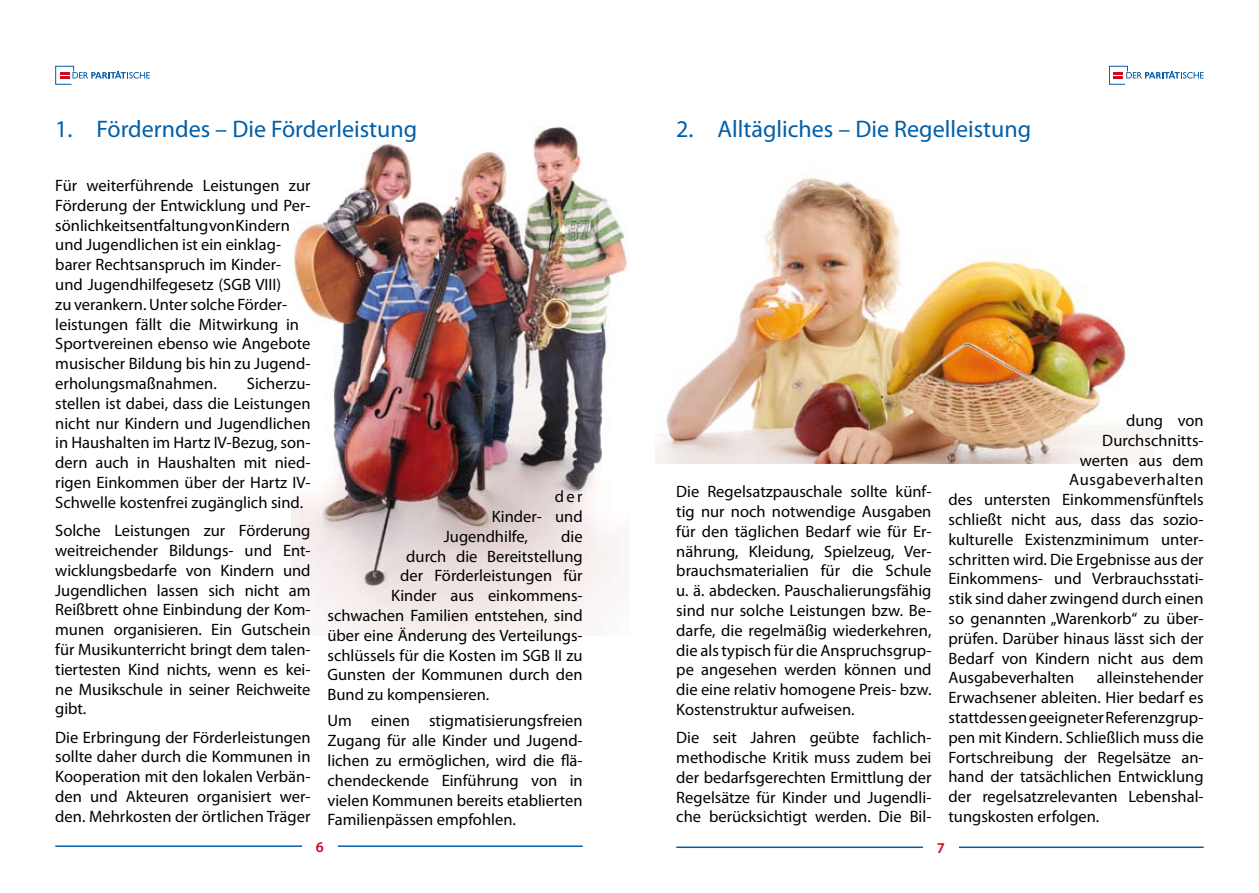
<style>
.page{position:relative;width:1259px;height:893px;background:#fff}
.page>*{position:absolute;margin:0;border:0;box-sizing:border-box;transform-origin:0 0}
.t1{font:24px "Myriad Pro";color:#005ea8}
.t2{font:16.5px/19.8px "Myriad Pro";color:#000;text-align:justify}
.t3{font:16.5px "Myriad Pro";letter-spacing:.035em;color:#000}
.t4{font:600 15px "Myriad Pro";color:#cc051c}
</style>
<div class="page">
<hr style="left:55px;top:845px;width:528px;height:2px;background:#005ea8">
<div style="left:302px;top:840px;width:36px;height:26px;background:#fff"></div>
<svg style="left:55px;top:66px;width:95px;height:19px"></svg>
<hr style="left:676px;top:846px;width:527px;height:2px;background:#005ea8">
<div style="left:923px;top:841px;width:35px;height:26px;background:#fff"></div>
<svg style="left:1109px;top:66px;width:94px;height:19px"></svg>
<img style="left:291px;top:126px;width:337px;height:509px">
<img style="left:655px;top:178px;width:498px;height:285px">
<h1 class="t1" style="left:55px;top:114px;width:363px">1. Förderndes – Die Förderleistung</h1>
<h1 class="t1" style="left:676px;top:114px;width:356px">2. Alltägliches – Die Regelleistung</h1>
<p class="t2" style="left:55px;top:175px;width:257px;text-align:left">Für weiterführende Leistungen zur Förderung der Entwicklung und Per&shy;sönlichkeitsentfaltung von Kindern und Jugendlichen ist ein einklag&shy;barer Rechtsanspruch im Kinder&shy;und Jugendhilfegesetz (SGB VIII)<br>zu verankern. Unter solche Förder&shy;leistungen fällt die Mitwirkung in Sportvereinen ebenso wie Angebote musischer Bildung bis hin zu Jugend&shy;erholungsmaßnahmen.</p>
<p class="t2" style="left:55px;top:373px;width:257px;text-indent:192px">Sicherzu&shy;stellen ist dabei, dass die Leistungen nicht nur Kindern und Jugendlichen in Haushalten im Hartz IV-Bezug, son&shy;dern auch in Haushalten mit nied&shy;rigen Einkommen über der Hartz IV-Schwelle kostenfrei zugänglich sind.</p>
<p class="t2" style="left:55px;top:520px;width:257px">Solche Leistungen zur Förderung weitreichender Bildungs- und Ent&shy;wicklungsbedarfe von Kindern und Jugendlichen lassen sich nicht am Reißbrett ohne Einbindung der Kom&shy;munen organisieren. Ein Gutschein für Musikunterricht bringt dem talen&shy;tiertesten Kind nichts, wenn es kei&shy;ne Musikschule in seiner Reichweite gibt.</p>
<p class="t2" style="left:55px;top:727px;width:257px">Die Erbringung der Förderleistungen sollte daher durch die Kommunen in Kooperation mit den lokalen Verbän&shy;den und Akteuren organisiert wer&shy;den. Mehrkosten der örtlichen Träger</p>
<p class="t2" style="left:555px;top:487px;width:29px">der</p>
<p class="t2" style="left:492px;top:506px;width:92px">Kinder- und</p>
<p class="t2" style="left:444px;top:526px;width:86px">Jugendhilfe,</p>
<p class="t2" style="left:561px;top:526px;width:23px">die</p>
<p class="t2" style="left:406px;top:546px;width:178px">durch die Bereitstellung</p>
<p class="t2" style="left:400px;top:566px;width:184px">der Förderleistungen für</p>
<p class="t2" style="left:391px;top:586px;width:193px">Kinder aus einkommens-</p>
<p class="t2" style="left:327px;top:605px;width:257px">schwachen Familien entstehen, sind</p>
<p class="t2" style="left:327px;top:625px;width:257px">über eine Änderung des Verteilungs-</p>
<p class="t2" style="left:327px;top:645px;width:257px">schlüssels für die Kosten im SGB II zu</p>
<p class="t2" style="left:327px;top:665px;width:257px">Gunsten der Kommunen durch den</p>
<p class="t2" style="left:327px;top:685px;width:163px">Bund zu kompensieren.</p>
<p class="t2" style="left:327px;top:711px;width:257px">Um einen stigmatisierungsfreien Zugang für alle Kinder und Jugend&shy;lichen zu ermöglichen, wird die flä&shy;chendeckende Einführung von in vielen Kommunen bereits etablierten Familienpässen empfohlen.</p>
<p class="t2" style="left:676px;top:481px;width:257px">Die Regelsatzpauschale sollte künf&shy;tig nur noch notwendige Ausgaben für den täglichen Bedarf wie für Er&shy;nährung, Kleidung, Spielzeug, Ver&shy;brauchsmaterialien für die Schule u. ä. abdecken. Pauschalierungsfähig sind nur solche Leistungen bzw. Be&shy;darfe, die regelmäßig wiederkehren, die als typisch für die Anspruchsgrup&shy;pe angesehen werden können und die eine relativ homogene Preis- bzw.<br>Kostenstruktur aufweisen.</p>
<p class="t2" style="left:676px;top:727px;width:257px">Die seit Jahren geübte fachlich&shy;methodische Kritik muss zudem bei der bedarfsgerechten Ermittlung der Regelsätze für Kinder und Jugendli&shy;che berücksichtigt werden. Die Bil-</p>
<p class="t2" style="left:1126px;top:410px;width:79px">dung von</p>
<p class="t2" style="left:1102px;top:430px;width:103px">Durchschnitts-</p>
<p class="t2" style="left:1079px;top:450px;width:125px">werten aus dem</p>
<p class="t3" style="left:1069px;top:470px;width:136px">Ausgabeverhalten</p>
<p class="t2" style="left:948px;top:489px;width:257px">des untersten Einkommensfünftels</p>
<p class="t2" style="left:948px;top:509px;width:257px">schließt nicht aus, dass das sozio-</p>
<p class="t2" style="left:948px;top:529px;width:257px">kulturelle Existenzminimum unter-</p>
<p class="t2" style="left:948px;top:549px;width:257px">schritten wird. Die Ergebnisse aus der</p>
<p class="t2" style="left:948px;top:569px;width:257px">Einkommens- und Verbrauchsstati-</p>
<p class="t2" style="left:948px;top:588px;width:257px">stik sind daher zwingend durch einen</p>
<p class="t2" style="left:948px;top:608px;width:257px">so genannten „Warenkorb“ zu über-</p>
<p class="t2" style="left:948px;top:628px;width:257px">prüfen. Darüber hinaus lässt sich der</p>
<p class="t2" style="left:948px;top:648px;width:257px">Bedarf von Kindern nicht aus dem</p>
<p class="t2" style="left:948px;top:668px;width:127px">Ausgabeverhalten</p>
<p class="t2" style="left:948px;top:668px;width:257px;text-indent:148px">alleinstehender Erwachsener ableiten. Hier bedarf es stattdessen geeigneter Referenzgrup&shy;pen mit Kindern. Schließlich muss die Fortschreibung der Regelsätze an&shy;hand der tatsächlichen Entwicklung der regelsatzrelevanten Lebenshal&shy;tungskosten erfolgen.</p>
<p class="t4" style="left:316px;top:837px;width:10px">6</p>
<p class="t4" style="left:937px;top:838px;width:10px">7</p>
</div>
